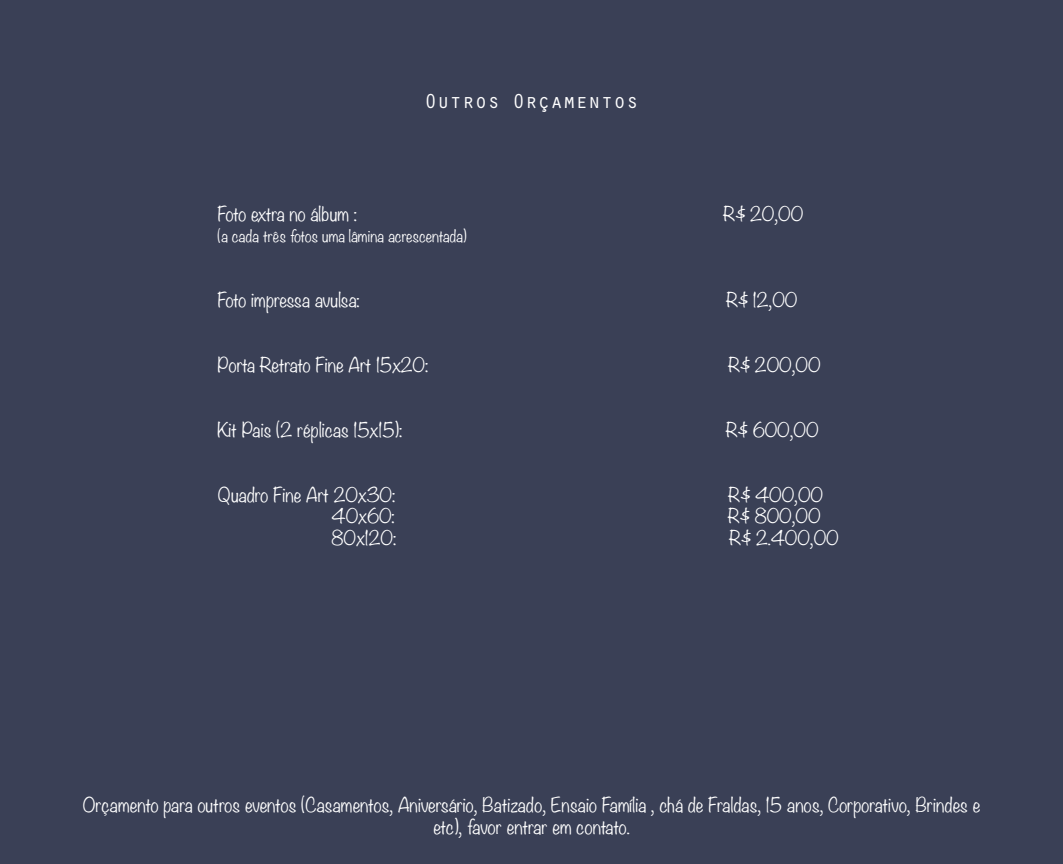
<style>
.page{position:relative;width:1063px;height:864px;background:#fff}
.page>*{position:absolute;margin:0;border:0;box-sizing:border-box;transform-origin:0 0}
.t1{font:21px "Orator Std";color:#fff}
.t2{font:300 18px/21.6px "Noteworthy";color:#fff;text-align:center}
.t3{font:300 18px "Noteworthy";letter-spacing:-.02em;color:#fff}
.t4{font:300 15px "Noteworthy";color:#fff}
</style>
<div class="page">
<div style="left:0;top:0;width:1063px;height:863px;background:#3a4056"></div>
<p class="t1" style="left:424px;top:86px;width:216px">Outros Orçamentos</p>
<p class="t3" style="left:218px;top:198px;width:141px">Foto extra no álbum :</p>
<p class="t2" style="left:723px;top:202px;width:82px">R$ 20,00</p>
<p class="t4" style="left:218px;top:223px;width:251px">(a cada três fotos uma lâmina acrescentada)</p>
<p class="t2" style="left:218px;top:289px;width:144px">Foto impressa avulsa:</p>
<p class="t2" style="left:726px;top:289px;width:73px">R$ 12,00</p>
<p class="t2" style="left:218px;top:353px;width:212px">Porta Retrato Fine Art 15x20:</p>
<p class="t2" style="left:728px;top:353px;width:94px">R$ 200,00</p>
<p class="t2" style="left:218px;top:418px;width:186px">Kit Pais (2 réplicas 15x15):</p>
<p class="t2" style="left:725px;top:418px;width:95px">R$ 600,00</p>
<p class="t2" style="left:218px;top:483px;width:179px">Quadro Fine Art 20x30:</p>
<p class="t2" style="left:728px;top:483px;width:97px">R$ 400,00</p>
<p class="t2" style="left:332px;top:505px;width:65px">40x60:</p>
<p class="t2" style="left:727px;top:505px;width:95px">R$ 800,00</p>
<p class="t2" style="left:332px;top:526px;width:66px">80x120:</p>
<p class="t2" style="left:729px;top:526px;width:111px">R$ 2.400,00</p>
<p class="t2" style="left:83px;top:793px;width:899px">Orçamento para outros eventos (Casamentos, Aniversário, Batizado, Ensaio Família , chá de Fraldas, 15 anos, Corporativo, Brindes e etc), favor entrar em contato.</p>
</div>
